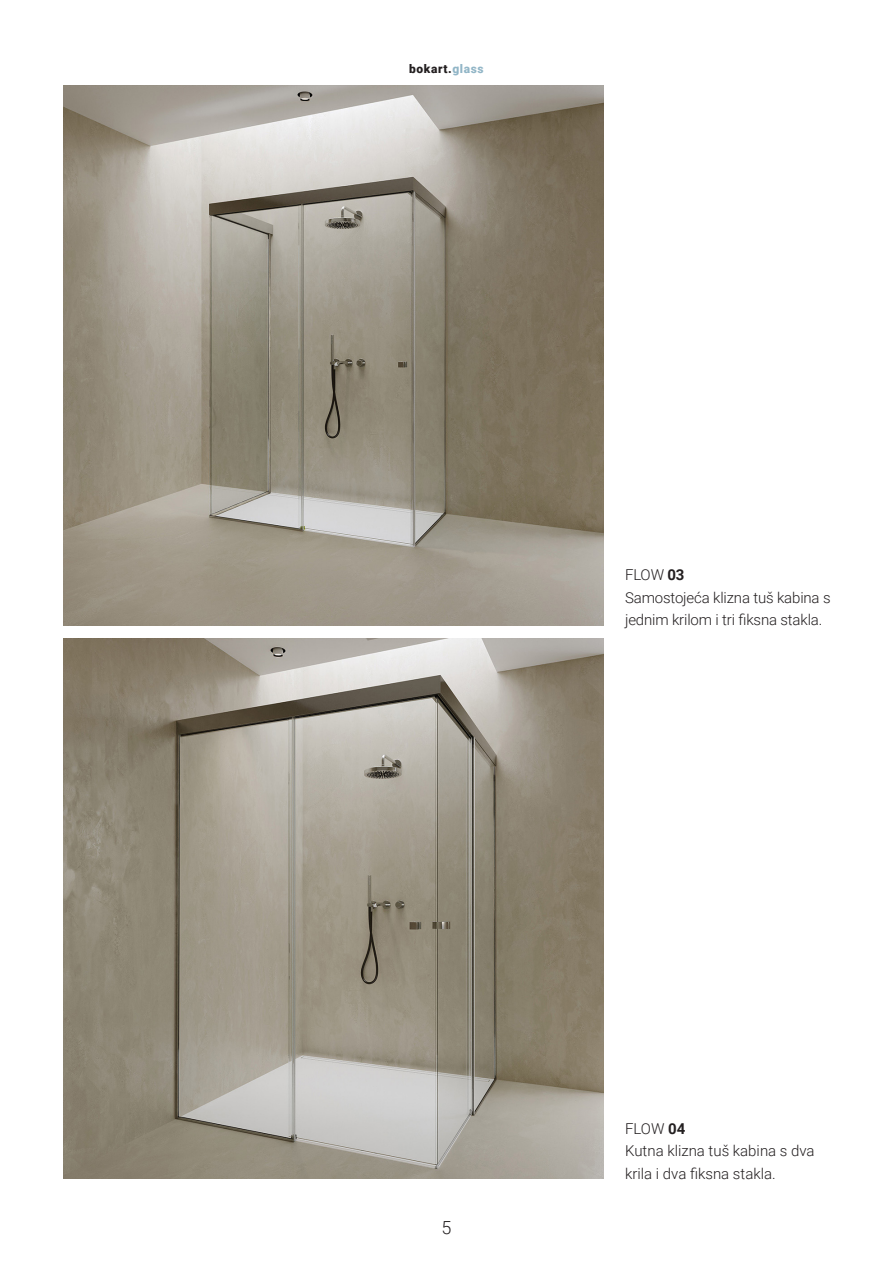
<style>
.page{position:relative;width:893px;height:1263px;background:#fff}
.page>*{position:absolute;margin:0;border:0;box-sizing:border-box;transform-origin:0 0}
.t1{font:300 18px "Roboto";color:#231f20}
.t2{font:300 15px/22.5px "Roboto";letter-spacing:-.01em;color:#231f20}
.t3{font:900 12px "Roboto";letter-spacing:.05em;color:#231f20}
.s1{color:#92b6c7}
.s2{font-weight:700}
</style>
<div class="page">
<img style="left:64px;top:85px;width:540px;height:540px">
<img style="left:64px;top:639px;width:540px;height:540px">
<p class="t3" style="left:409px;top:60px;width:76px">bokart.<span class="s1">glass</span></p>
<p class="t2" style="left:625px;top:563px;width:207px">FLOW <span class="s2">03<br></span>Samostojeća klizna tuš kabina s jednim krilom i tri fiksna stakla.</p>
<p class="t1" style="left:441px;top:1215px;width:11px">5</p>
<p class="t2" style="left:625px;top:1116px;width:191px">FLOW <span class="s2">04<br></span>Kutna klizna tuš kabina s dva krila i dva fiksna stakla.</p>
</div>
